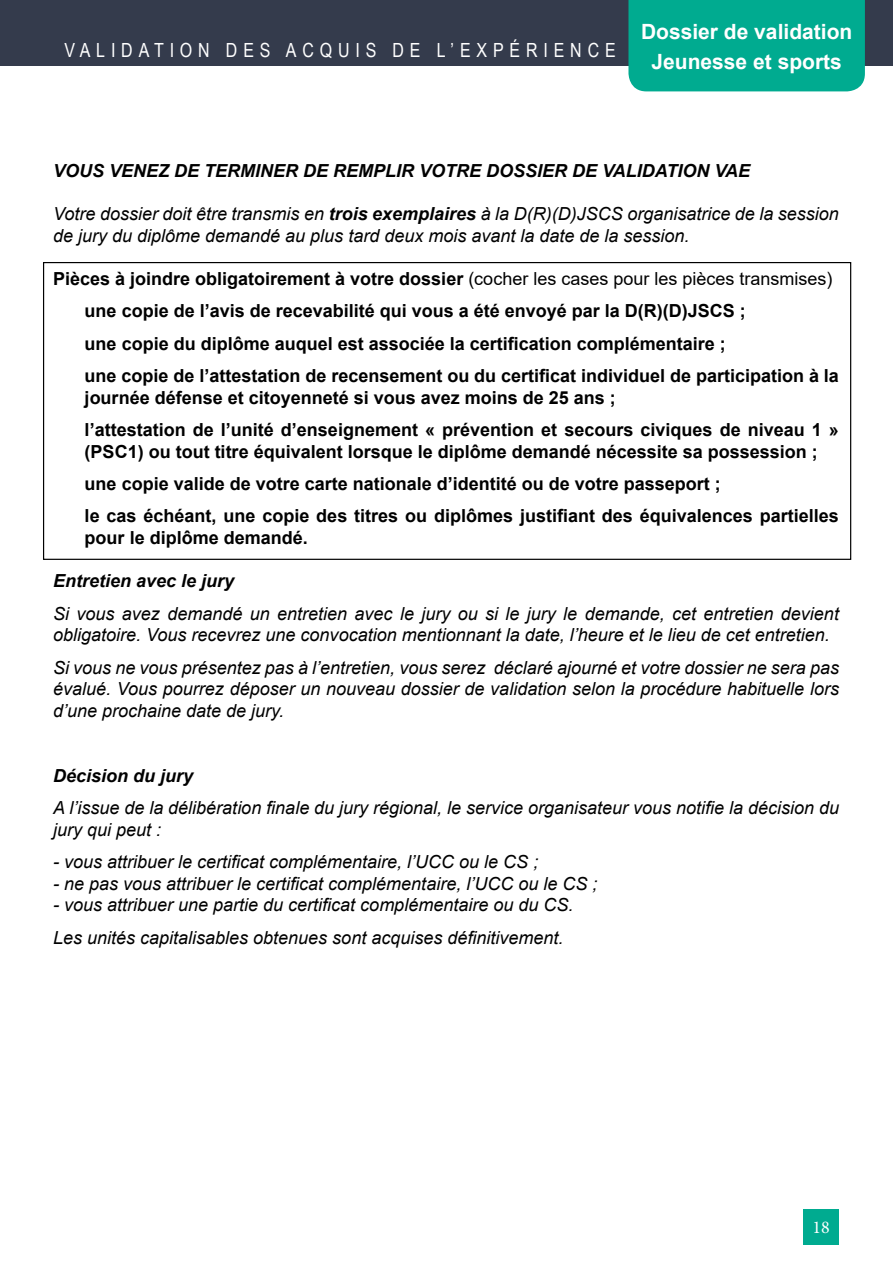
<style>
.page{position:relative;width:893px;height:1263px;background:#fff}
.page>*{position:absolute;margin:0;border:0;box-sizing:border-box;transform-origin:0 0}
.t1{font:700 21px/30.6px "Arial";color:#fff;text-align:center}
.t2{font:19.5px "Arial Narrow";letter-spacing:.3em;color:#fff}
.t3{font:italic 18px/21.6px "Arial";color:#000}
.t4{font:700 18px/32.4px "Arial";color:#000}
.t5{font:italic 700 18px "Arial";color:#000}
.t6{font:18px "Minion Pro";color:#fff}
.s1{font-weight:700}
.s2{font-weight:400}
</style>
<div class="page">
<div style="left:0;top:0;width:893px;height:65px;background:#343b4c"></div>
<div style="left:628px;top:0;width:237px;height:91px;background:#00ab90"></div>
<div style="left:803px;top:1209px;width:36px;height:35px;background:#00ab90"></div>
<p class="t2" style="left:64px;top:36px;width:553px">VALIDATION DES ACQUIS DE L’EXPÉRIENCE</p>
<p class="t1" style="left:641px;top:16px;width:213px">Dossier de validation<br>Jeunesse et sports</p>
<p class="t5" style="left:53px;top:158px;width:699px">VOUS VENEZ DE TERMINER DE REMPLIR VOTRE DOSSIER DE VALIDATION VAE</p>
<p class="t3" style="left:53px;top:203px;width:787px">Votre dossier doit être transmis en <span class="s1">trois exemplaires</span> à la D(R)(D)JSCS organisatrice de la session de jury du diplôme demandé au plus tard deux mois avant la date de la session.</p>
<p class="t4" style="left:85px;top:262px;width:756px;text-indent:-32px">Pièces à joindre obligatoirement à votre dossier <span class="s2">(cocher les cases pour les pièces transmises) </span>une copie de l’avis de recevabilité qui vous a été envoyé par la D(R)(D)JSCS ;<br>une copie du diplôme auquel est associée la certification complémentaire ;<br>une copie de l’attestation de recensement ou du certificat individuel de participation à la</p>
<p class="t4" style="left:85px;top:381px;width:756px">journée défense et citoyenneté si vous avez moins de 25 ans ;<br>l’attestation de l’unité d’enseignement « prévention et secours civiques de niveau 1 »</p>
<p class="t4" style="left:85px;top:435px;width:756px">(PSC1) ou tout titre équivalent lorsque le diplôme demandé nécessite sa possession ; une copie valide de votre carte nationale d’identité ou de votre passeport ;<br>le cas échéant, une copie des titres ou diplômes justifiant des équivalences partielles</p>
<p class="t4" style="left:85px;top:522px;width:225px">pour le diplôme demandé.</p>
<p class="t5" style="left:53px;top:569px;width:183px">Entretien avec le jury</p>
<p class="t3" style="left:53px;top:603px;width:787px">Si vous avez demandé un entretien avec le jury ou si le jury le demande, cet entretien devient obligatoire. Vous recevrez une convocation mentionnant la date, l’heure et le lieu de cet entretien.</p>
<p class="t3" style="left:53px;top:657px;width:787px;text-align:justify">Si vous ne vous présentez pas à l’entretien, vous serez déclaré ajourné et votre dossier ne sera pas évalué. Vous pourrez déposer un nouveau dossier de validation selon la procédure habituelle lors d’une prochaine date de jury.</p>
<p class="t5" style="left:53px;top:763px;width:142px">Décision du jury</p>
<p class="t3" style="left:53px;top:797px;width:787px">A l’issue de la délibération finale du jury régional, le service organisateur vous notifie la décision du jury qui peut :</p>
<p class="t3" style="left:53px;top:851px;width:487px">- vous attribuer le certificat complémentaire, l’UCC ou le CS ;</p>
<p class="t3" style="left:53px;top:873px;width:546px">- ne pas vous attribuer le certificat complémentaire, l’UCC ou le CS ;</p>
<p class="t3" style="left:53px;top:889px;width:522px;line-height:32.4px">- vous attribuer une partie du certificat complémentaire ou du CS.<br>Les unités capitalisables obtenues sont acquises définitivement.</p>
<p class="t6" style="left:813px;top:1215px;width:19px">18</p>
</div>
